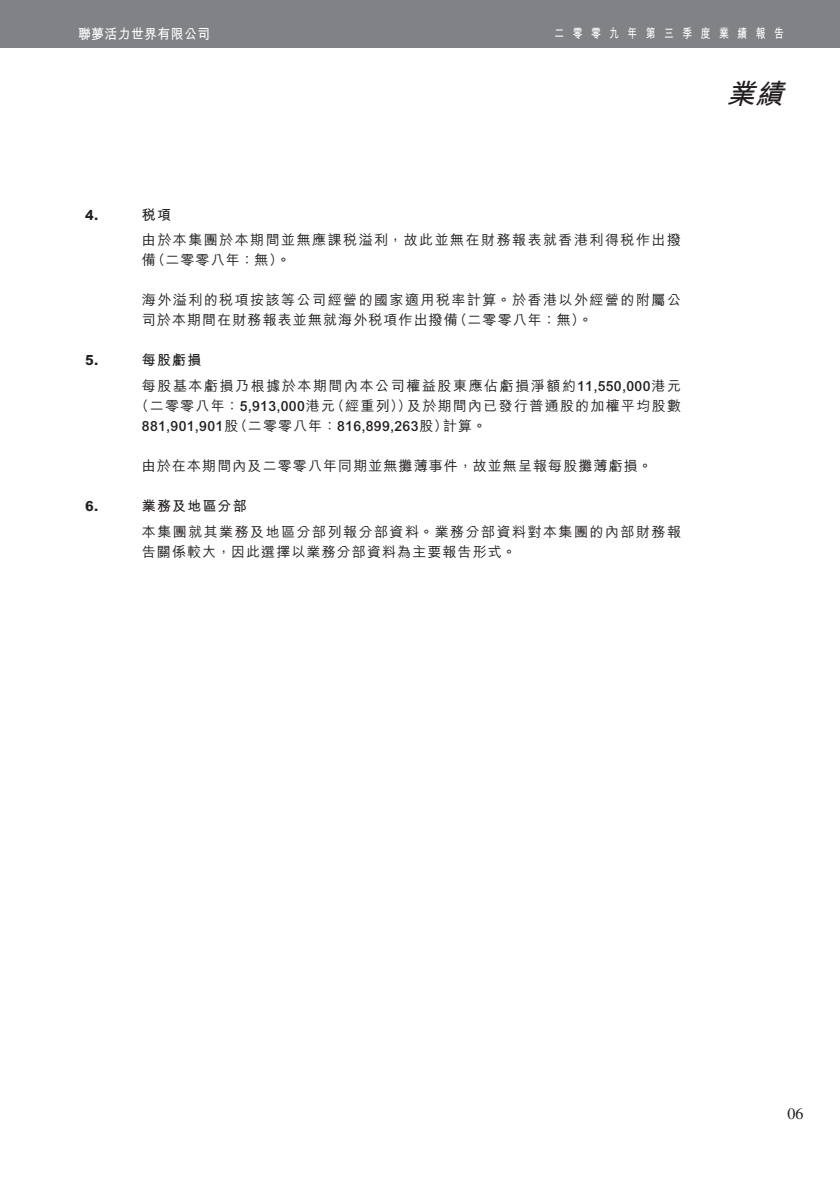
<style>
.page{position:relative;width:840px;height:1191px;background:#fff}
.page>*{position:absolute;margin:0;border:0;box-sizing:border-box;transform-origin:0 0}
.t1{font:italic 28px "M Hei HK Bold B5 pc H";color:#231f20}
.t2{font:16px "Times LT Std";color:#231f20}
.t3{font:14px/20px "M Hei HK Medium B5 pc H";letter-spacing:.105em;color:#231f20}
.t4{font:500 14px "Arial MT Std";letter-spacing:.03em;color:#231f20}
.t5{font:14px "M Hei HK Medium B5 pc H";letter-spacing:.08em;color:#231f20}
.t6{font:14px "M Hei HK Bold B5 pc H";letter-spacing:.08em;color:#231f20}
.t7{font:14px "M Hei HK Bold B5 pc H";letter-spacing:.03em;color:#fff;scale:.92 1}
.t8{font:800 14px "Arial MT Std";color:#231f20}
.t9{font:13px "M Hei HK Bold B5 pc H";letter-spacing:.875em;color:#fff;scale:.75 1}
.s1{font-family:"Arial MT Std";font-weight:500}
.s2{font-family:"M Hei HK Medium B5 pc H";font-weight:400}
</style>
<div class="page">
<div style="left:0;top:0;width:839px;height:47px;background:#808285"></div>
<p class="t7" style="left:78px;top:28px;width:145px">聯夢活力世界有限公司</p>
<p class="t9" style="left:554px;top:28px;width:307px">二零零九年第三季度業績報告</p>
<p class="t8" style="left:85px;top:206px;width:15px">4.</p>
<p class="t6" style="left:142px;top:209px;width:31px">稅項</p>
<p class="t3" style="left:142px;top:232px;width:540px">由於本集團於本期間並無應課稅溢利，故此並無在財務報表就香港利得稅作出撥備（二零零八年：無）。</p>
<p class="t3" style="left:142px;top:292px;width:540px">海外溢利的稅項按該等公司經營的國家適用稅率計算。於香港以外經營的附屬公司於本期間在財務報表並無就海外稅項作出撥備（二零零八年：無）。</p>
<p class="t8" style="left:85px;top:352px;width:15px">5.</p>
<p class="t6" style="left:142px;top:355px;width:61px">每股虧損</p>
<p class="t3" style="left:135px;top:377px;width:547px;text-align:center">每股基本虧損乃根據於本期間內本公司權益股東應佔虧損淨額約<span class="s1">11,550,000</span>港元（二零零八年：<span class="s1">5,913,000</span>港元（經重列））及於期間內已發行普通股的加權平均股數</p>
<p class="t4" style="left:142px;top:420px;width:346px">881,901,901<span class="s2">股（二零零八年：</span>816,899,263<span class="s2">股）計算。</span></p>
<p class="t5" style="left:142px;top:460px;width:511px">由於在本期間內及二零零八年同期並無攤薄事件，故並無呈報每股攤薄虧損。</p>
<p class="t8" style="left:85px;top:498px;width:15px">6.</p>
<p class="t6" style="left:142px;top:500px;width:106px">業務及地區分部</p>
<p class="t3" style="left:142px;top:523px;width:540px">本集團就其業務及地區分部列報分部資料。業務分部資料對本集團的內部財務報告關係較大，因此選擇以業務分部資料為主要報告形式。</p>
<h1 class="t1" style="left:726px;top:83px;width:65px">業績</h1>
<p class="t2" style="left:787px;top:1104px;width:17px">06</p>
</div>
